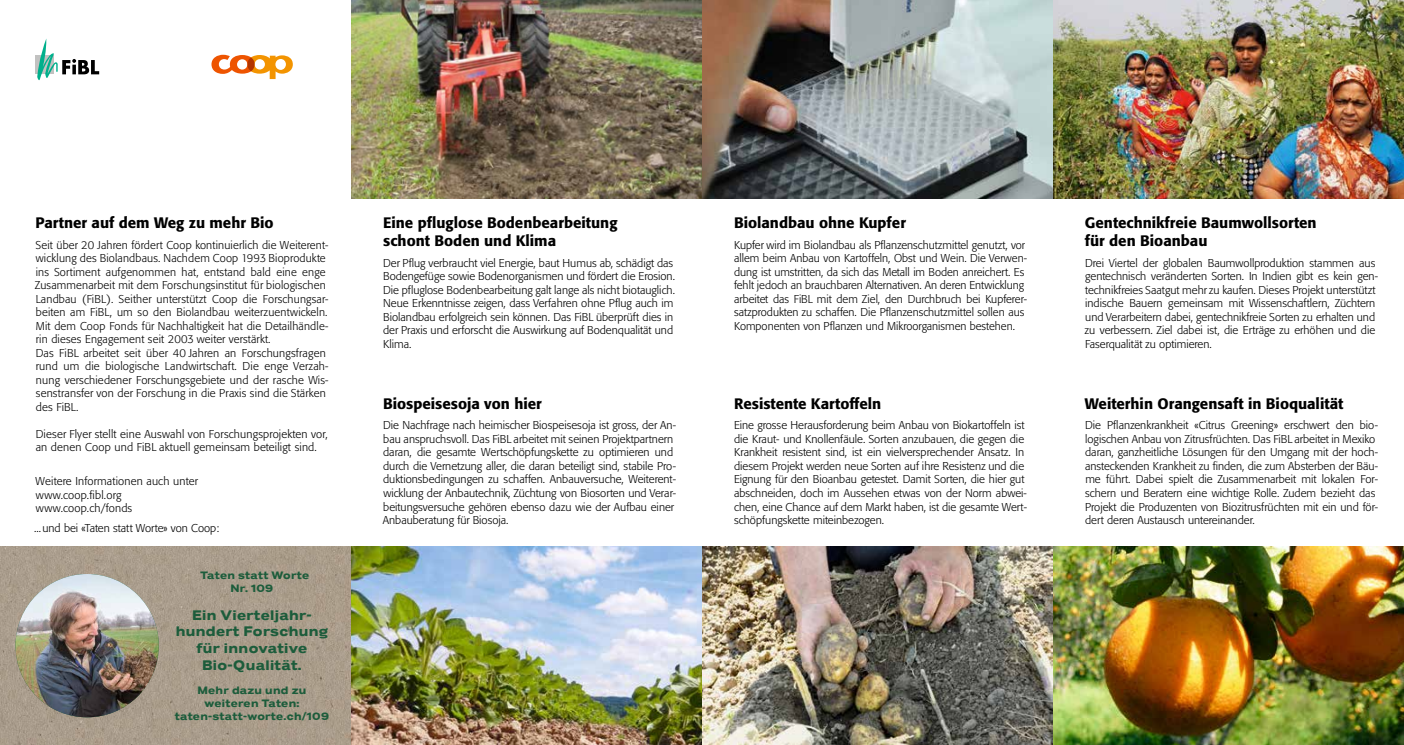
<style>
.page{position:relative;width:1404px;height:745px;background:#fff}
.page>*{position:absolute;margin:0;border:0;box-sizing:border-box;transform-origin:0 0}
.t1{font:500 15px/18px "Formata Pro";color:#000}
.t2{font:700 14px/16.8px "Coop Expanded";letter-spacing:.025em;color:#1c5c3b;text-align:center}
.t3{font:300 11.25px/13.5px "Formata BQ";color:#000}
.t4{font:700 10.88px/13px "Coop Expanded";letter-spacing:.025em;color:#1c5c3b;text-align:center}
</style>
<div class="page">
<img style="left:351px;top:0;width:351px;height:198px">
<img style="left:1052px;top:0;width:351px;height:198px">
<img style="left:351px;top:546px;width:351px;height:198px">
<div style="left:0;top:546px;width:351px;height:198px;background:#aa9d8b"></div>
<img style="left:16px;top:573px;width:143px;height:143px;border-radius:72px">
<img style="left:702px;top:546px;width:350px;height:198px">
<img style="left:1052px;top:546px;width:351px;height:198px">
<img style="left:702px;top:0;width:350px;height:198px">
<div style="left:35px;top:55px;width:19px;height:19px;background:#c2c2c1"></div>
<svg style="left:37px;top:38px;width:62px;height:42px"></svg>
<svg style="left:211px;top:55px;width:82px;height:24px"></svg>
<div style="left:247px;top:57px;width:7px;height:14px;background:#b33500;border-radius:50%"></div>
<h1 class="t1" style="left:36px;top:213px;width:239px">Partner auf dem Weg zu mehr Bio</h1>
<p class="t3" style="left:35px;top:238px;width:295px">Seit über 20 Jahren fördert Coop kontinuierlich die Weiterent&shy;wicklung des Biolandbaus. Nachdem Coop 1993 Bioprodukte ins Sortiment aufgenommen hat, entstand bald eine enge Zusammenarbeit mit dem Forschungsinstitut für biologischen Landbau (FiBL). Seither unterstützt Coop die Forschungsar&shy;beiten am FiBL, um so den Biolandbau weiterzuentwickeln.<br>Mit dem Coop Fonds für Nachhaltigkeit hat die Detailhändle&shy;rin dieses Engagement seit 2003 weiter verstärkt.<br>Das FiBL arbeitet seit über 40 Jahren an Forschungsfragen rund um die biologische Landwirtschaft. Die enge Verzah&shy;nung verschiedener Forschungsgebiete und der rasche Wis&shy;senstransfer von der Forschung in die Praxis sind die Stärken des FiBL.</p>
<p class="t3" style="left:36px;top:427px;width:294px">Dieser Flyer stellt eine Auswahl von Forschungsprojekten vor, an denen Coop und FiBL aktuell gemeinsam beteiligt sind.</p>
<p class="t3" style="left:36px;top:474px;width:164px">Weitere Informationen auch unter www.coop.fibl.org www.coop.ch/fonds</p>
<p class="t3" style="left:34px;top:521px;width:187px">...und bei «Taten statt Worte» von Coop:</p>
<p class="t4" style="left:200px;top:568px;width:110px">Taten statt Worte<br>Nr. 109</p>
<p class="t2" style="left:176px;top:606px;width:154px">Ein Vierteljahr&shy;hundert Forschung für innovative<br>Bio-Qualität.</p>
<p class="t4" style="left:175px;top:683px;width:156px">Mehr dazu und zu weiteren Taten: taten-statt-worte.ch/109</p>
<h1 class="t1" style="left:383px;top:213px;width:236px">Eine pfluglose Bodenbearbeitung schont Boden und Klima</h1>
<p class="t3" style="left:383px;top:256px;width:293px">Der Pflug verbraucht viel Energie, baut Humus ab, schädigt das Bodengefüge sowie Bodenorganismen und fördert die Erosion.<br>Die pfluglose Bodenbearbeitung galt lange als nicht biotauglich.<br>Neue Erkenntnisse zeigen, dass Verfahren ohne Pflug auch im Biolandbau erfolgreich sein können. Das FiBL überprüft dies in der Praxis und erforscht die Auswirkung auf Bodenqualität und Klima.</p>
<h1 class="t1" style="left:383px;top:394px;width:160px">Biospeisesoja von hier</h1>
<p class="t3" style="left:383px;top:418px;width:294px">Die Nachfrage nach heimischer Biospeisesoja ist gross, der An&shy;bau anspruchsvoll. Das FiBL arbeitet mit seinen Projektpartnern daran, die gesamte Wertschöpfungskette zu optimieren und durch die Vernetzung aller, die daran beteiligt sind, stabile Pro&shy;duktionsbedingungen zu schaffen. Anbauversuche, Weiterent&shy;wicklung der Anbautechnik, Züchtung von Biosorten und Verar&shy;beitungsversuche gehören ebenso dazu wie der Aufbau einer Anbauberatung für Biosoja.</p>
<h1 class="t1" style="left:734px;top:213px;width:173px">Biolandbau ohne Kupfer</h1>
<p class="t3" style="left:734px;top:238px;width:294px">Kupfer wird im Biolandbau als Pflanzenschutzmittel genutzt, vor allem beim Anbau von Kartoffeln, Obst und Wein. Die Verwen&shy;dung ist umstritten, da sich das Metall im Boden anreichert. Es fehlt jedoch an brauchbaren Alternativen. An deren Entwicklung arbeitet das FiBL mit dem Ziel, den Durchbruch bei Kupferer&shy;satzprodukten zu schaffen. Die Pflanzenschutzmittel sollen aus Komponenten von Pflanzen und Mikroorganismen bestehen.</p>
<h1 class="t1" style="left:734px;top:394px;width:149px">Resistente Kartoffeln</h1>
<p class="t3" style="left:734px;top:418px;width:294px">Eine grosse Herausforderung beim Anbau von Biokartoffeln ist die Kraut- und Knollenfäule. Sorten anzubauen, die gegen die Krankheit resistent sind, ist ein vielversprechender Ansatz. In diesem Projekt werden neue Sorten auf ihre Resistenz und die Eignung für den Bioanbau getestet. Damit Sorten, die hier gut abschneiden, doch im Aussehen etwas von der Norm abwei&shy;chen, eine Chance auf dem Markt haben, ist die gesamte Wert&shy;schöpfungskette miteinbezogen.</p>
<h1 class="t1" style="left:1084px;top:213px;width:233px">Gentechnikfreie Baumwollsorten für den Bioanbau</h1>
<p class="t3" style="left:1084px;top:256px;width:295px">Drei Viertel der globalen Baumwollproduktion stammen aus gentechnisch veränderten Sorten. In Indien gibt es kein gen&shy;technikfreies Saatgut mehr zu kaufen. Dieses Projekt unterstützt indische Bauern gemeinsam mit Wissenschaftlern, Züchtern und Verarbeitern dabei, gentechnikfreie Sorten zu erhalten und zu verbessern. Ziel dabei ist, die Erträge zu erhöhen und die Faserqualität zu optimieren.</p>
<h1 class="t1" style="left:1084px;top:394px;width:260px">Weiterhin Orangensaft in Bioqualität</h1>
<p class="t3" style="left:1084px;top:418px;width:294px">Die Pflanzenkrankheit «Citrus Greening» erschwert den bio&shy;logischen Anbau von Zitrusfrüchten. Das FiBL arbeitet in Mexiko daran, ganzheitliche Lösungen für den Umgang mit der hoch&shy;ansteckenden Krankheit zu finden, die zum Absterben der Bäu&shy;me führt. Dabei spielt die Zusammenarbeit mit lokalen For&shy;schern und Beratern eine wichtige Rolle. Zudem bezieht das Projekt die Produzenten von Biozitrusfrüchten mit ein und för&shy;dert deren Austausch untereinander.</p>
</div>
